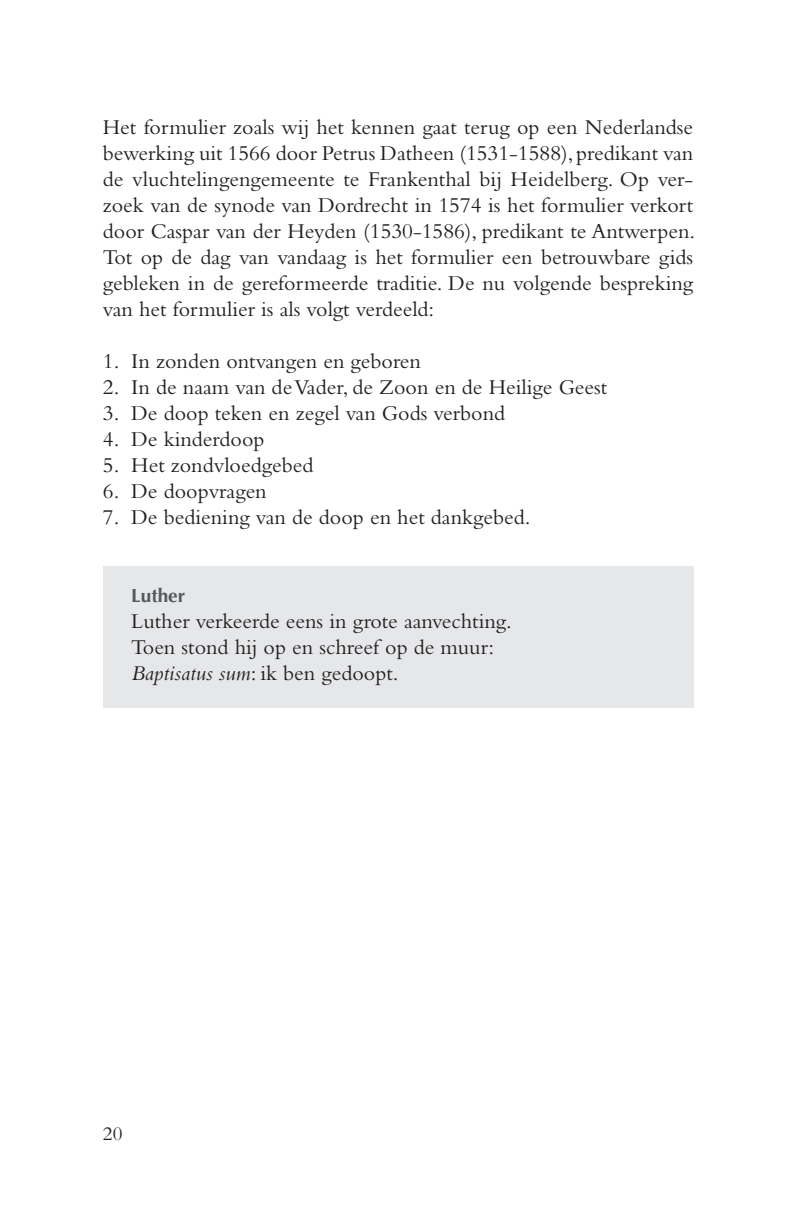
<style>
.page{position:relative;width:793px;height:1221px;background:#fff}
.page>*{position:absolute;margin:0;border:0;box-sizing:border-box;transform-origin:0 0}
.t1{font:22px/26px "Bembo Std";color:#231f20;text-align:justify}
.t2{font:20px "Bembo Std";color:#231f20}
.t3{font:700 19px "Optima";color:#57585a}
.s1{font-style:italic}
</style>
<div class="page">
<div style="left:103px;top:566px;width:589px;height:142px;background:#e6e7e9"></div>
<p class="t1" style="left:103px;top:113px;width:593px">Het formulier zoals wij het kennen gaat terug op een Nederlandse bewerking uit 1566 door Petrus Datheen (1531-1588), predikant van de vluchtelingengemeente te Frankenthal bij Heidelberg. Op ver&shy;zoek van de synode van Dordrecht in 1574 is het formulier verkort door Caspar van der Heyden (1530-1586), predikant te Antwerpen.<br>Tot op de dag van vandaag is het formulier een betrouwbare gids gebleken in de gereformeerde traditie. De nu volgende bespreking van het formulier is als volgt verdeeld:</p>
<p class="t1" style="left:103px;top:347px;width:319px">1. In zonden ontvangen en geboren</p>
<p class="t1" style="left:103px;top:373px;width:505px">2. In de naam van de Vader, de Zoon en de Heilige Geest</p>
<p class="t1" style="left:103px;top:399px;width:403px">3. De doop teken en zegel van Gods verbond</p>
<p class="t1" style="left:103px;top:426px;width:163px">4. De kinderdoop</p>
<p class="t1" style="left:103px;top:452px;width:212px">5. Het zondvloedgebed</p>
<p class="t1" style="left:103px;top:478px;width:165px">6. De doopvragen</p>
<p class="t1" style="left:103px;top:504px;width:429px">7. De bediening van de doop en het dankgebed.</p>
<p class="t3" style="left:131px;top:584px;width:55px">Luther</p>
<p class="t1" style="left:131px;top:607px;width:382px;text-align:left">Luther verkeerde eens in grote aanvechting.<br>Toen stond hij op en schreef op de muur:<br><span class="s1">Baptisatus sum</span>: ik ben gedoopt.</p>
<p class="t2" style="left:103px;top:1121px;width:21px">20</p>
</div>
